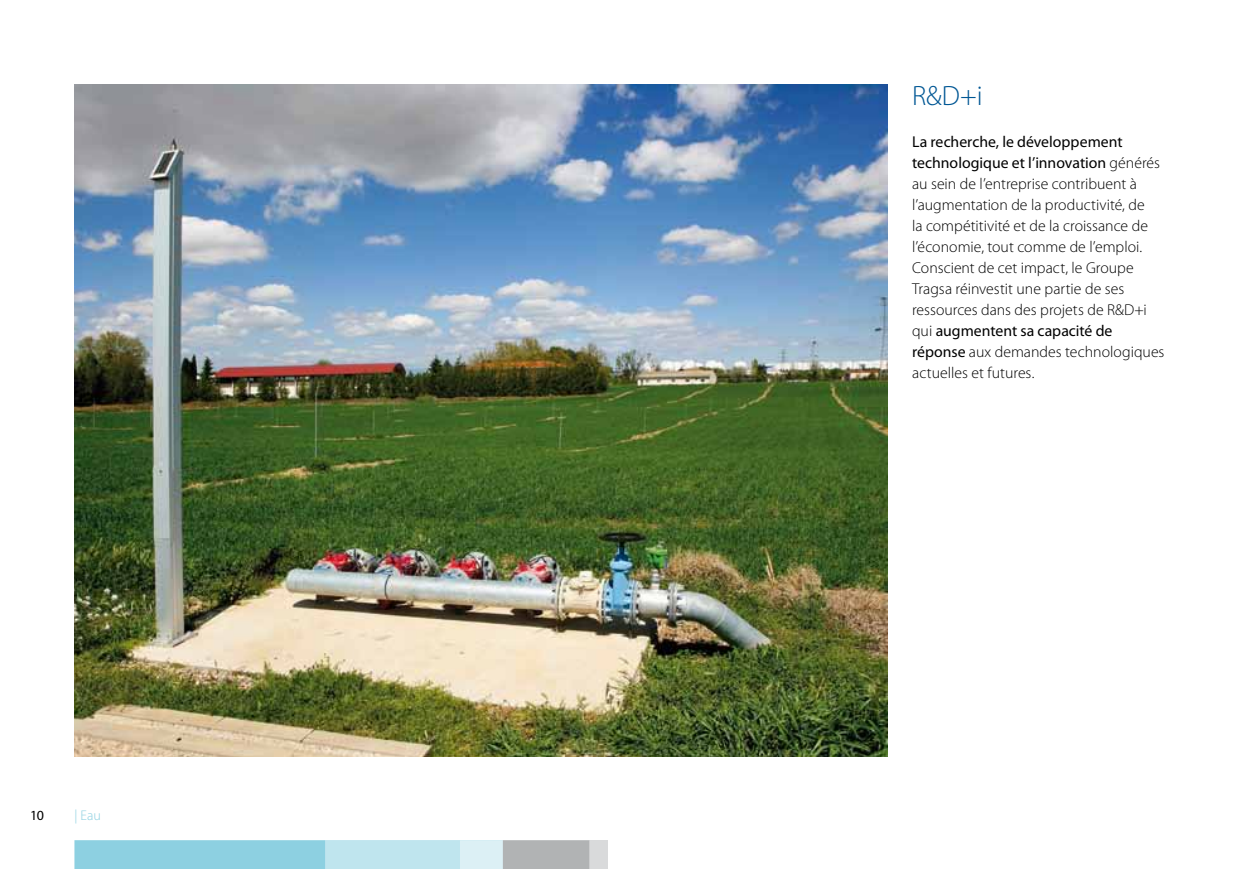
<style>
.page{position:relative;width:1241px;height:869px;background:#fff}
.page>*{position:absolute;margin:0;border:0;box-sizing:border-box;transform-origin:0 0}
.t1{font:300 28px "Myriad Pro";color:#005794}
.t2{font:300 15.75px/21px "Myriad Pro";color:#000}
.t3{font:300 14px "Myriad Pro";color:#8dd0e1}
.t4{font:14px "Myriad Pro";color:#000}
.s1{font-weight:400}
</style>
<div class="page">
<div style="left:589px;top:839px;width:19px;height:29px;background:#d9dadb"></div>
<svg style="left:74px;top:840px;width:515px;height:28px;background:#a7d3de"></svg>
<img style="left:74px;top:84px;width:813px;height:672px">
<p class="t4" style="left:30px;top:807px;width:15px">10</p>
<p class="t3" style="left:74px;top:807px;width:28px">| Eau</p>
<h1 class="t1" style="left:912px;top:80px;width:72px">R&amp;D+i</h1>
<p class="t2" style="left:912px;top:132px;width:254px"><span class="s1">La recherche, le développement technologique et l’innovation</span> générés au sein de l’entreprise contribuent à l’augmentation de la productivité, de<br>la compétitivité et de la croissance de l’économie, tout comme de l’emploi.<br>Conscient de cet impact, le Groupe Tragsa réinvestit une partie de ses ressources dans des projets de R&amp;D+i qui <span class="s1">augmentent sa capacité de réponse</span> aux demandes technologiques actuelles et futures.</p>
</div>
